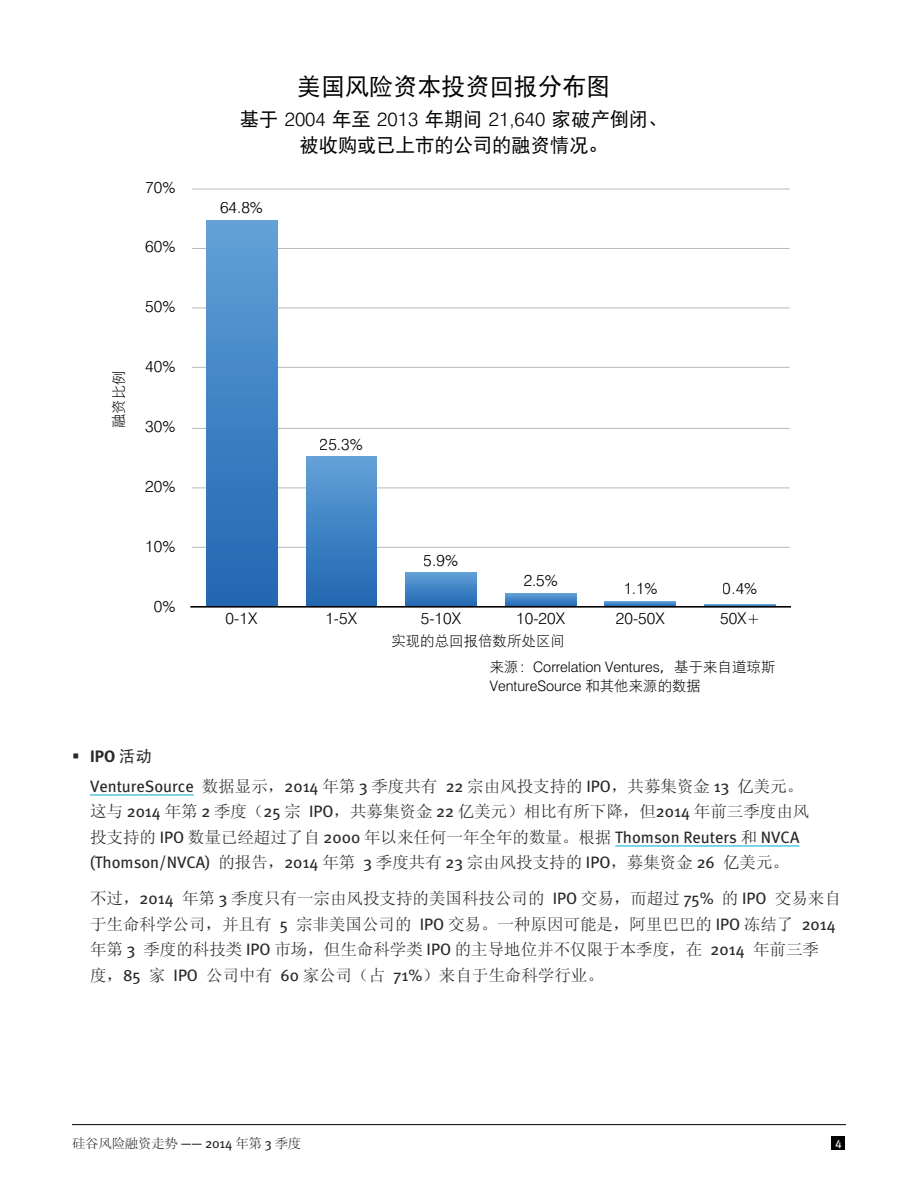
<style>
.page{position:relative;width:918px;height:1188px;background:#fff}
.page>*{position:absolute;margin:0;border:0;box-sizing:border-box;transform-origin:0 0}
.t1{font:24.15px "DFP Hei W5";color:#010101}
.t2{font:300 19.35px "Swiss 721 BT";color:#010101}
.t3{font:19.35px "DFP Hei W5";color:#010101}
.t4{font:16.5px/25.5px "Sim Sun";color:#292829}
.t5{font:16.5px "Meta";color:#292829}
.t6{font:700 16.5px "Meta";color:#292829}
.t7{font:300 16.05px "Swiss 721 BT";color:#010101}
.t8{font:300 14.4px/19.4px "Swiss 721 BT";color:#010101}
.t9{font:14.4px "DFP Hei W3";color:#010101}
.t10{font:13.5px "Sim Sun";letter-spacing:-.02em;color:#292829}
.t11{font:12px "Meta Book LF";color:#fff}
.s1{font-family:"DFP Hei W5";font-weight:400}
.s2{font-family:"DFP Hei W3";font-weight:400}
.s3{font-family:"Koz Go Pr 6 N";font-weight:400}
.s4{font-family:"Sim Hei";font-weight:400}
.s5{font-family:"Meta"}
.s6{font-family:"Sim Sun"}
.s7{font-family:"Meta Book Caps"}
</style>
<div class="page">
<div style="left:832px;top:1137px;width:13px;height:13px;background:#000"></div>
<hr style="left:72px;top:1124px;width:774px;height:1px;background:#000">
<hr style="left:90px;top:795px;width:104px;height:1px;background:#00a7ce">
<hr style="left:615px;top:846px;width:184px;height:1px;background:#00a7ce">
<hr style="left:192px;top:547px;width:598px;height:1px;background:#b9b9b9">
<hr style="left:192px;top:488px;width:598px;height:1px;background:#b9b9b9">
<hr style="left:192px;top:428px;width:598px;height:1px;background:#b9b9b9">
<hr style="left:192px;top:367px;width:598px;height:1px;background:#b9b9b9">
<hr style="left:192px;top:308px;width:598px;height:1px;background:#b9b9b9">
<hr style="left:192px;top:248px;width:598px;height:1px;background:#b9b9b9">
<hr style="left:192px;top:189px;width:598px;height:1px;background:#b9b9b9">
<hr style="left:191px;top:606px;width:600px;height:2px;background:#010101">
<div style="left:206px;top:220px;width:71px;height:386px;background:linear-gradient(to bottom,#61a1d8,#2065b1)"></div>
<div style="left:306px;top:457px;width:71px;height:149px;background:linear-gradient(to bottom,#61a1d8,#2066b1)"></div>
<div style="left:406px;top:572px;width:70px;height:34px;background:linear-gradient(to bottom,#61a2d8,#2469b3)"></div>
<svg style="left:505px;top:593px;width:71px;height:13px"></svg>
<svg style="left:605px;top:601px;width:71px;height:5px"></svg>
<svg style="left:705px;top:604px;width:70px;height:2px"></svg>
<p class="t9" style="left:111px;top:428px;width:59px;rotate:-90deg">融资比例</p>
<p class="t7" style="left:145px;top:177px;width:32px">70%</p>
<p class="t7" style="left:145px;top:237px;width:32px">60%</p>
<p class="t7" style="left:145px;top:297px;width:32px">50%</p>
<p class="t7" style="left:145px;top:357px;width:32px">40%</p>
<p class="t7" style="left:145px;top:417px;width:32px">30%</p>
<p class="t7" style="left:145px;top:476px;width:32px">20%</p>
<p class="t7" style="left:145px;top:536px;width:32px">10%</p>
<p class="t7" style="left:154px;top:596px;width:23px">0%</p>
<h1 class="t1" style="left:297px;top:74px;width:315px">美国风险资本投资回报分布图</h1>
<p class="t2" style="left:240px;top:107px;width:429px"><span class="s1">基于</span> 2004 <span class="s1">年至</span> 2013 <span class="s1">年期间</span> 21,640 <span class="s1">家破产倒闭、</span></p>
<p class="t3" style="left:299px;top:134px;width:310px">被收购或已上市的公司的融资情况。</p>
<p class="t7" style="left:220px;top:198px;width:44px">64.8%</p>
<p class="t7" style="left:320px;top:434px;width:44px">25.3%</p>
<p class="t7" style="left:424px;top:550px;width:36px">5.9%</p>
<p class="t7" style="left:523px;top:570px;width:36px">2.5%</p>
<p class="t7" style="left:623px;top:578px;width:36px">1.1%</p>
<p class="t7" style="left:723px;top:578px;width:36px">0.4%</p>
<p class="t7" style="left:226px;top:609px;width:33px">0-1X</p>
<p class="t7" style="left:325px;top:609px;width:33px">1-5X</p>
<p class="t7" style="left:421px;top:609px;width:42px">5-10X</p>
<p class="t7" style="left:516px;top:609px;width:50px">10-20X</p>
<p class="t7" style="left:616px;top:609px;width:50px">20-50X</p>
<p class="t7" style="left:720px;top:609px;width:41px">50X+</p>
<p class="t9" style="left:391px;top:633px;width:175px">实现的总回报倍数所处区间</p>
<p class="t8" style="left:490px;top:657px;width:287px"><span class="s2">来源：</span>Correlation Ventures<span class="s3">，</span><span class="s2">基于来自道琼斯<br></span>VentureSource <span class="s2">和其他来源的数据</span></p>
<p class="t6" style="left:72px;top:746px;width:81px">▪ IPO <span class="s4">活动</span></p>
<p class="t4" style="left:90px;top:773px;width:721px"><span class="s5">VentureSource</span> 数据显示，<span class="s5">2014</span> 年第 <span class="s5">3</span> 季度共有 <span class="s5">22</span> 宗由风投支持的 <span class="s5">IPO</span>，共募集资金 <span class="s5">13</span> 亿美元。这与 <span class="s5">2014</span> 年第 <span class="s5">2</span> 季度（<span class="s5">25</span> 宗 <span class="s5">IPO</span>，共募集资金 <span class="s5">22</span> 亿美元）相比有所下降，但<span class="s5">2014</span> 年前三季度由风投支持的 <span class="s5">IPO</span> 数量已经超过了自 <span class="s5">2000</span> 年以来任何一年全年的数量。根据 <span class="s5">Thomson Reuters</span> 和 <span class="s5">NVCA</span></p>
<p class="t5" style="left:90px;top:853px;width:701px">(Thomson/NVCA) <span class="s6">的报告，</span>2014 <span class="s6">年第</span> 3 <span class="s6">季度共有</span> 23 <span class="s6">宗由风投支持的</span> IPO<span class="s6">，募集资金</span> 26 <span class="s6">亿美元。</span></p>
<p class="t4" style="left:90px;top:886px;width:752px">不过，<span class="s5">2014</span> 年第 <span class="s5">3</span> 季度只有一宗由风投支持的美国科技公司的 <span class="s5">IPO</span> 交易，而超过 <span class="s5">75%</span> 的 <span class="s5">IPO</span> 交易来自于生命科学公司，并且有 <span class="s5">5</span> 宗非美国公司的 <span class="s5">IPO</span> 交易。一种原因可能是，阿里巴巴的 <span class="s5">IPO</span> 冻结了 <span class="s5">2014</span>年第 <span class="s5">3</span> 季度的科技类 <span class="s5">IPO</span> 市场，但生命科学类 <span class="s5">IPO</span> 的主导地位并不仅限于本季度，在 <span class="s5">2014</span> 年前三季<br>度，<span class="s5">85</span> 家 <span class="s5">IPO</span> 公司中有 <span class="s5">60</span> 家公司（占 <span class="s5">71%</span>）来自于生命科学行业。</p>
<p class="t10" style="left:72px;top:1136px;width:231px">硅谷风险融资走势 <span class="s7">—— 2014</span> 年第 <span class="s7">3</span> 季度</p>
<p class="t11" style="left:835px;top:1137px;width:8px">4</p>
</div>
